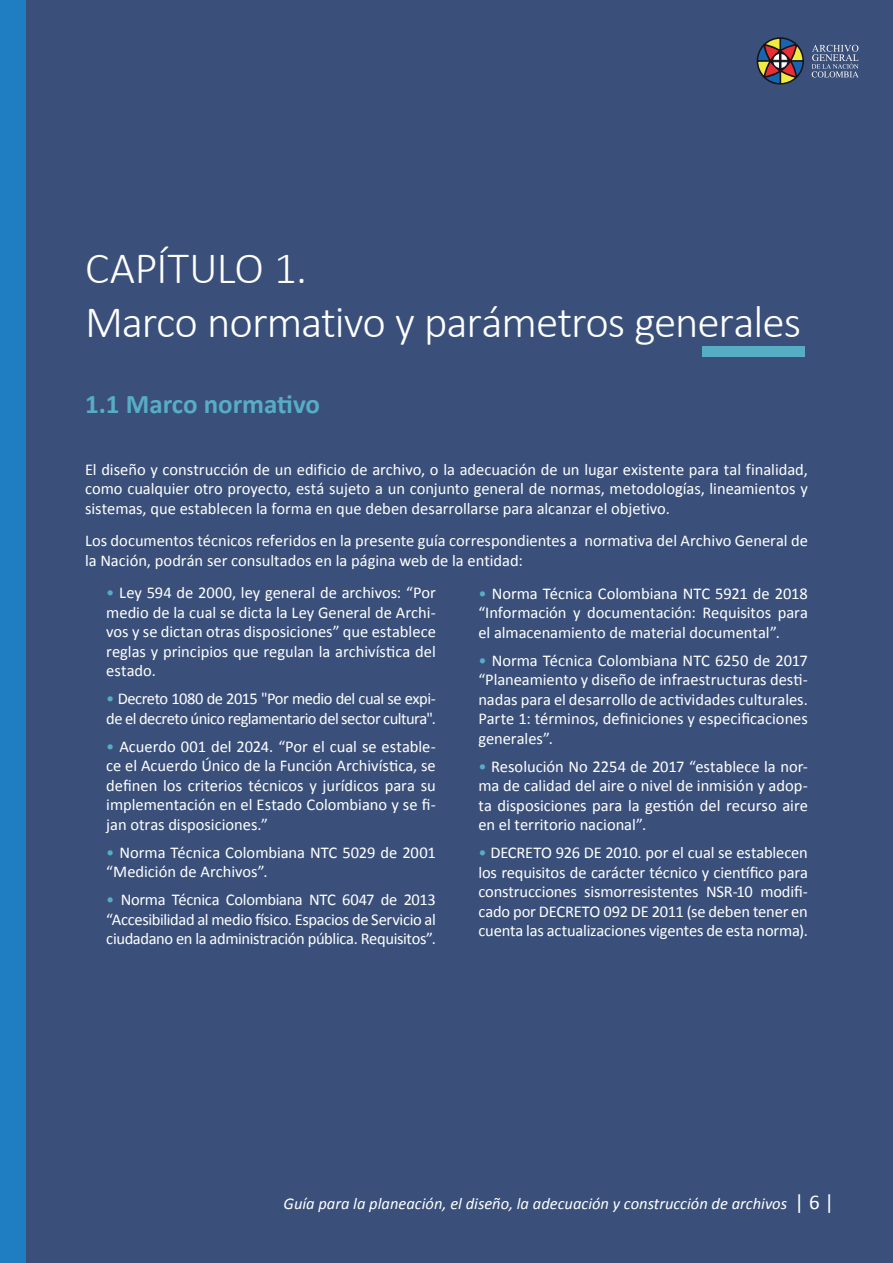
<style>
.page{position:relative;width:893px;height:1263px;background:#3a507a}
.page>*{position:absolute;margin:0;border:0;box-sizing:border-box;transform-origin:0 0}
.TITULO{font:300 45px/54px "Calibri";letter-spacing:-.025em;color:#fff}
.SUBTITULO_TURQUESA{font:700 27px "Calibri";color:#57adc3}
.VIÑETA{font:16.5px/19.5px "Calibri";letter-spacing:-.005em;color:#fff;text-align:justify}
.TXTO_CORRIDO{font:16.5px/19.5px "Calibri";color:#fff;text-align:justify}
.VIÑETA-2{font:16.5px/19.5px "Calibri";letter-spacing:-.03em;color:#fff}
.t1{font:italic 16.5px "Calibri";color:#fff}
.s1{color:#57adc3}
.s2{font-style:normal;font-size:21px}
</style>
<div class="page">
<div style="left:702px;top:347px;width:103px;height:10px;background:#57adc3"></div>
<svg style="left:756px;top:37px;width:48px;height:48px"></svg>
<svg style="left:812px;top:45px;width:47px;height:32px"></svg>
<div style="left:0;top:0;width:26px;height:1263px;background:#1f7ec2"></div>
<p class="TITULO" style="left:85px;top:241px;width:718px">CAPÍTULO 1.<br>Marco normativo y parámetros generales</p>
<p class="SUBTITULO_TURQUESA" style="left:85px;top:384px;width:237px">1.1 Marco normativo</p>
<p class="TXTO_CORRIDO" style="left:85px;top:459px;width:724px">El diseño y construcción de un edificio de archivo, o la adecuación de un lugar existente para tal finalidad, como cualquier otro proyecto, está sujeto a un conjunto general de normas, metodologías, lineamientos y sistemas, que establecen la forma en que deben desarrollarse para alcanzar el objetivo.</p>
<p class="TXTO_CORRIDO" style="left:85px;top:530px;width:724px">Los documentos técnicos referidos en la presente guía correspondientes a normativa del Archivo General de la Nación, podrán ser consultados en la página web de la entidad:</p>
<p class="VIÑETA" style="left:106px;top:582px;width:331px"><span class="s1">•</span> Ley 594 de 2000, ley general de archivos: “Por medio de la cual se dicta la Ley General de Archi&shy;vos y se dictan otras disposiciones” que establece reglas y principios que regulan la archivística del estado.</p>
<p class="VIÑETA-2" style="left:106px;top:688px;width:331px"><span class="s1">•</span> Decreto 1080 de 2015 "Por medio del cual se expi&shy;de el decreto único reglamentario del sector cultura".</p>
<p class="VIÑETA" style="left:106px;top:736px;width:331px"><span class="s1">•</span> Acuerdo 001 del 2024. “Por el cual se estable&shy;ce el Acuerdo Único de la Función Archivística, se definen los criterios técnicos y jurídicos para su implementación en el Estado Colombiano y se fi&shy;jan otras disposiciones.”</p>
<p class="VIÑETA" style="left:106px;top:842px;width:331px"><span class="s1">•</span> Norma Técnica Colombiana NTC 5029 de 2001 “Medición de Archivos”.</p>
<p class="VIÑETA" style="left:106px;top:889px;width:331px"><span class="s1">•</span> Norma Técnica Colombiana NTC 6047 de 2013 “Accesibilidad al medio físico. Espacios de Servicio al ciudadano en la administración pública. Requisitos”.</p>
<p class="VIÑETA" style="left:478px;top:583px;width:331px"><span class="s1">•</span> Norma Técnica Colombiana NTC 5921 de 2018 “Información y documentación: Requisitos para el almacenamiento de material documental”.</p>
<p class="VIÑETA" style="left:478px;top:650px;width:331px"><span class="s1">•</span> Norma Técnica Colombiana NTC 6250 de 2017 “Planeamiento y diseño de infraestructuras desti&shy;nadas para el desarrollo de actividades culturales.<br>Parte 1: términos, definiciones y especificaciones generales”.</p>
<p class="VIÑETA" style="left:478px;top:756px;width:331px"><span class="s1">•</span> Resolución No 2254 de 2017 “establece la nor&shy;ma de calidad del aire o nivel de inmisión y adop&shy;ta disposiciones para la gestión del recurso aire en el territorio nacional”.</p>
<p class="VIÑETA" style="left:478px;top:842px;width:331px"><span class="s1">•</span> DECRETO 926 DE 2010. por el cual se establecen los requisitos de carácter técnico y científico para construcciones sismorresistentes NSR-10 modifi&shy;cado por DECRETO 092 DE 2011 (se deben tener en cuenta las actualizaciones vigentes de esta norma).</p>
<p class="t1" style="left:284px;top:1191px;width:552px">Guía para la planeación, el diseño, la adecuación y construcción de archivos <span class="s2">| 6 |</span></p>
</div>
